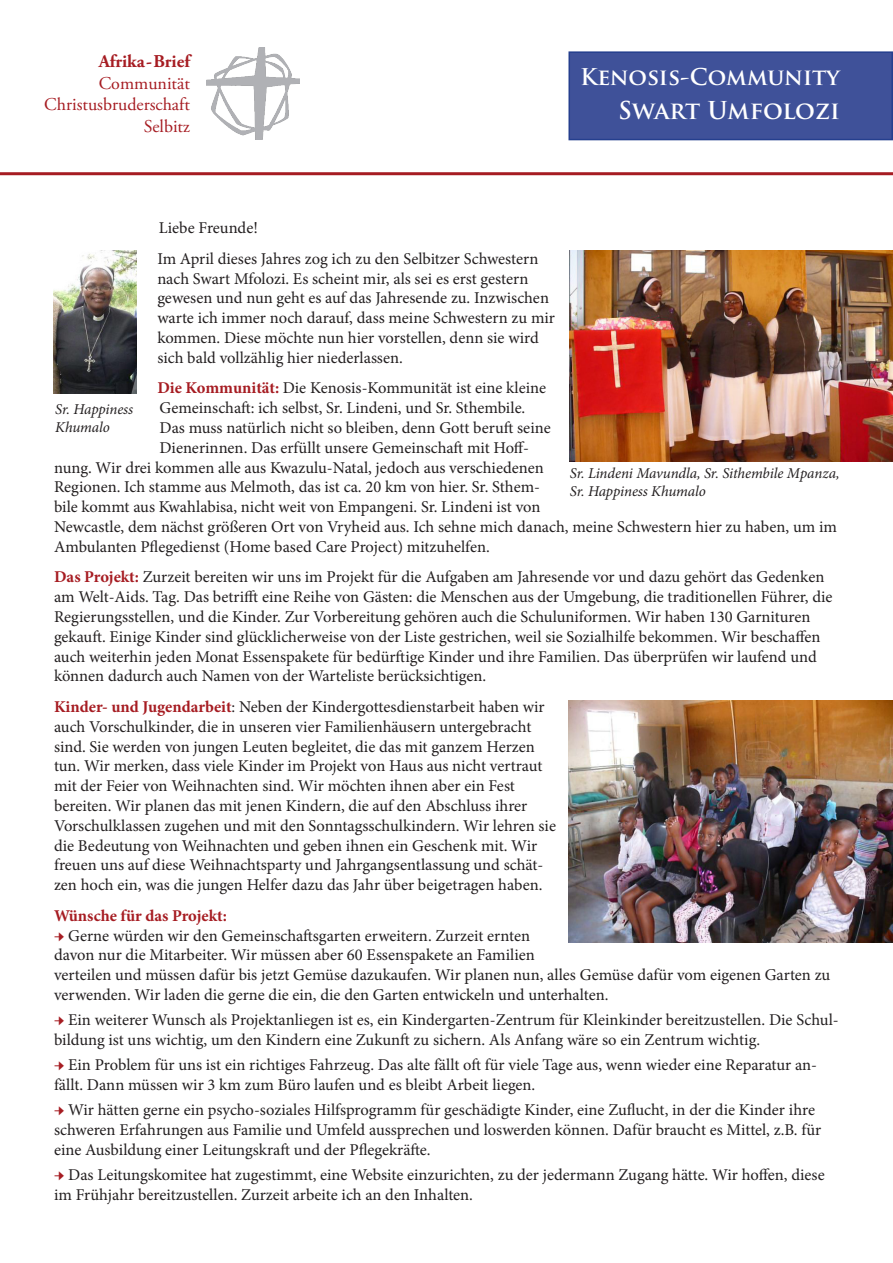
<style>
.page{position:relative;width:893px;height:1263px;background:#fff}
.page>*{position:absolute;margin:0;border:0;box-sizing:border-box;transform-origin:0 0}
.t1{font:700 24px "Trajan Pro";color:#fff}
.t2{font:700 22.5px "Trajan Pro";color:#fff}
.t3{font:18px "Adobe Garamond Pro";color:#a61c22}
.t4{font:700 18px "Adobe Garamond Pro";color:#a61c22}
.t5{font:16.5px/19.8px "Minion Pro";color:#231f20}
.t6{font:700 16.5px "Minion Pro";color:#a61c22}
.t7{font:italic 15px "Minion Pro";letter-spacing:-.01em;color:#231f20}
.s1{font-weight:700;color:#a61c22}
.s2{color:#a61c22}
</style>
<div class="page">
<div style="left:569px;top:52px;width:323px;height:88px;background:#3f5199"></div>
<div style="left:568px;top:51px;width:325px;height:89px;border:2px solid #253f8e"></div>
<img style="left:206px;top:47px;width:94px;height:92px">
<hr style="left:0;top:172px;width:893px;height:3px;background:#a61c22">
<img style="left:53px;top:251px;width:83px;height:142px">
<img style="left:570px;top:251px;width:323px;height:211px">
<img style="left:569px;top:701px;width:324px;height:242px">
<p class="t4" style="left:99px;top:51px;width:93px">Afrika-Brief</p>
<p class="t3" style="left:99px;top:72px;width:93px">Communität</p>
<p class="t3" style="left:44px;top:94px;width:147px">Christusbruderschaft</p>
<p class="t3" style="left:144px;top:115px;width:48px">Selbitz</p>
<p class="t2" style="left:580px;top:63px;width:261px">Kenosis-Community</p>
<p class="t1" style="left:618px;top:95px;width:223px">Swart Umfolozi</p>
<p class="t5" style="left:159px;top:218px;width:101px">Liebe Freunde!</p>
<p class="t5" style="left:157px;top:249px;width:399px">Im April dieses Jahres zog ich zu den Selbitzer Schwestern nach Swart Mfolozi. Es scheint mir, als sei es erst gestern gewesen und nun geht es auf das Jahresende zu. Inzwischen warte ich immer noch darauf, dass meine Schwestern zu mir kommen. Diese möchte nun hier vorstellen, denn sie wird sich bald vollzählig hier niederlassen.</p>
<p class="t5" style="left:157px;top:378px;width:390px"><span class="s1">Die Kommunität:</span> Die Kenosis-Kommunität ist eine kleine</p>
<p class="t5" style="left:159px;top:398px;width:367px">Gemeinschaft: ich selbst, Sr. Lindeni, und Sr. Sthembile.</p>
<p class="t5" style="left:159px;top:418px;width:393px">Das muss natürlich nicht so bleiben, denn Gott beruft seine</p>
<p class="t5" style="left:159px;top:438px;width:371px">Dienerinnen. Das erfüllt unsere Gemeinschaft mit Hoff-</p>
<p class="t5" style="left:54px;top:457px;width:491px">nung. Wir drei kommen alle aus Kwazulu-Natal, jedoch aus verschiedenen</p>
<p class="t5" style="left:54px;top:477px;width:488px">Regionen. Ich stamme aus Melmoth, das ist ca. 20 km von hier. Sr. Sthem-</p>
<p class="t5" style="left:54px;top:497px;width:488px">bile kommt aus Kwahlabisa, nicht weit von Empangeni. Sr. Lindeni ist von</p>
<p class="t5" style="left:54px;top:517px;width:784px">Newcastle, dem nächst größeren Ort von Vryheid aus. Ich sehne mich danach, meine Schwestern hier zu haben, um im</p>
<p class="t5" style="left:54px;top:537px;width:437px">Ambulanten Pflegedienst (Home based Care Project) mitzuhelfen.</p>
<p class="t5" style="left:54px;top:567px;width:780px"><span class="s1">Das Projekt:</span> Zurzeit bereiten wir uns im Projekt für die Aufgaben am Jahresende vor und dazu gehört das Gedenken am Welt-Aids. Tag. Das betrifft eine Reihe von Gästen: die Menschen aus der Umgebung, die traditionellen Führer, die Regierungsstellen, und die Kinder. Zur Vorbereitung gehören auch die Schuluniformen. Wir haben 130 Garnituren gekauft. Einige Kinder sind glücklicherweise von der Liste gestrichen, weil sie Sozialhilfe bekommen. Wir beschaffen auch weiterhin jeden Monat Essenspakete für bedürftige Kinder und ihre Familien. Das überprüfen wir laufend und können dadurch auch Namen von der Warteliste berücksichtigen.</p>
<p class="t5" style="left:54px;top:697px;width:503px"><span class="s1">Kinder- und Jugendarbeit</span>: Neben der Kindergottesdienstarbeit haben wir auch Vorschulkinder, die in unseren vier Familienhäusern untergebracht sind. Sie werden von jungen Leuten begleitet, die das mit ganzem Herzen tun. Wir merken, dass viele Kinder im Projekt von Haus aus nicht vertraut mit der Feier von Weihnachten sind. Wir möchten ihnen aber ein Fest bereiten. Wir planen das mit jenen Kindern, die auf den Abschluss ihrer Vorschulklassen zugehen und mit den Sonntagsschulkindern. Wir lehren sie die Bedeutung von Weihnachten und geben ihnen ein Geschenk mit. Wir freuen uns auf diese Weihnachtsparty und Jahrgangsentlassung und schät&shy;zen hoch ein, was die jungen Helfer dazu das Jahr über beigetragen haben.</p>
<p class="t6" style="left:54px;top:904px;width:174px">Wünsche für das Projekt:</p>
<p class="t5" style="left:54px;top:925px;width:778px"><span class="s2">→</span> Gerne würden wir den Gemeinschaftsgarten erweitern. Zurzeit ernten<br>davon nur die Mitarbeiter. Wir müssen aber 60 Essenspakete an Familien<br>verteilen und müssen dafür bis jetzt Gemüse dazukaufen. Wir planen nun, alles Gemüse dafür vom eigenen Garten zu verwenden. Wir laden die gerne die ein, die den Garten entwickeln und unterhalten.</p>
<p class="t5" style="left:54px;top:1010px;width:786px"><span class="s2">→</span> Ein weiterer Wunsch als Projektanliegen ist es, ein Kindergarten-Zentrum für Kleinkinder bereitzustellen. Die Schul&shy;bildung ist uns wichtig, um den Kindern eine Zukunft zu sichern. Als Anfang wäre so ein Zentrum wichtig.</p>
<p class="t5" style="left:54px;top:1055px;width:765px"><span class="s2">→</span> Ein Problem für uns ist ein richtiges Fahrzeug. Das alte fällt oft für viele Tage aus, wenn wieder eine Reparatur an&shy;fällt. Dann müssen wir 3 km zum Büro laufen und es bleibt Arbeit liegen.</p>
<p class="t5" style="left:54px;top:1100px;width:769px"><span class="s2">→</span> Wir hätten gerne ein psycho-soziales Hilfsprogramm für geschädigte Kinder, eine Zuflucht, in der die Kinder ihre schweren Erfahrungen aus Familie und Umfeld aussprechen und loswerden können. Dafür braucht es Mittel, z.B. für eine Ausbildung einer Leitungskraft und der Pflegekräfte.</p>
<p class="t5" style="left:54px;top:1165px;width:772px"><span class="s2">→</span> Das Leitungskomitee hat zugestimmt, eine Website einzurichten, zu der jedermann Zugang hätte. Wir hoffen, diese im Frühjahr bereitzustellen. Zurzeit arbeite ich an den Inhalten.</p>
<p class="t7" style="left:55px;top:399px;width:79px">Sr. Happiness</p>
<p class="t7" style="left:55px;top:417px;width:56px">Khumalo</p>
<p class="t7" style="left:570px;top:463px;width:271px">Sr. Lindeni Mavundla, Sr. Sithembile Mpanza,</p>
<p class="t7" style="left:570px;top:481px;width:137px">Sr. Happiness Khumalo</p>
</div>
